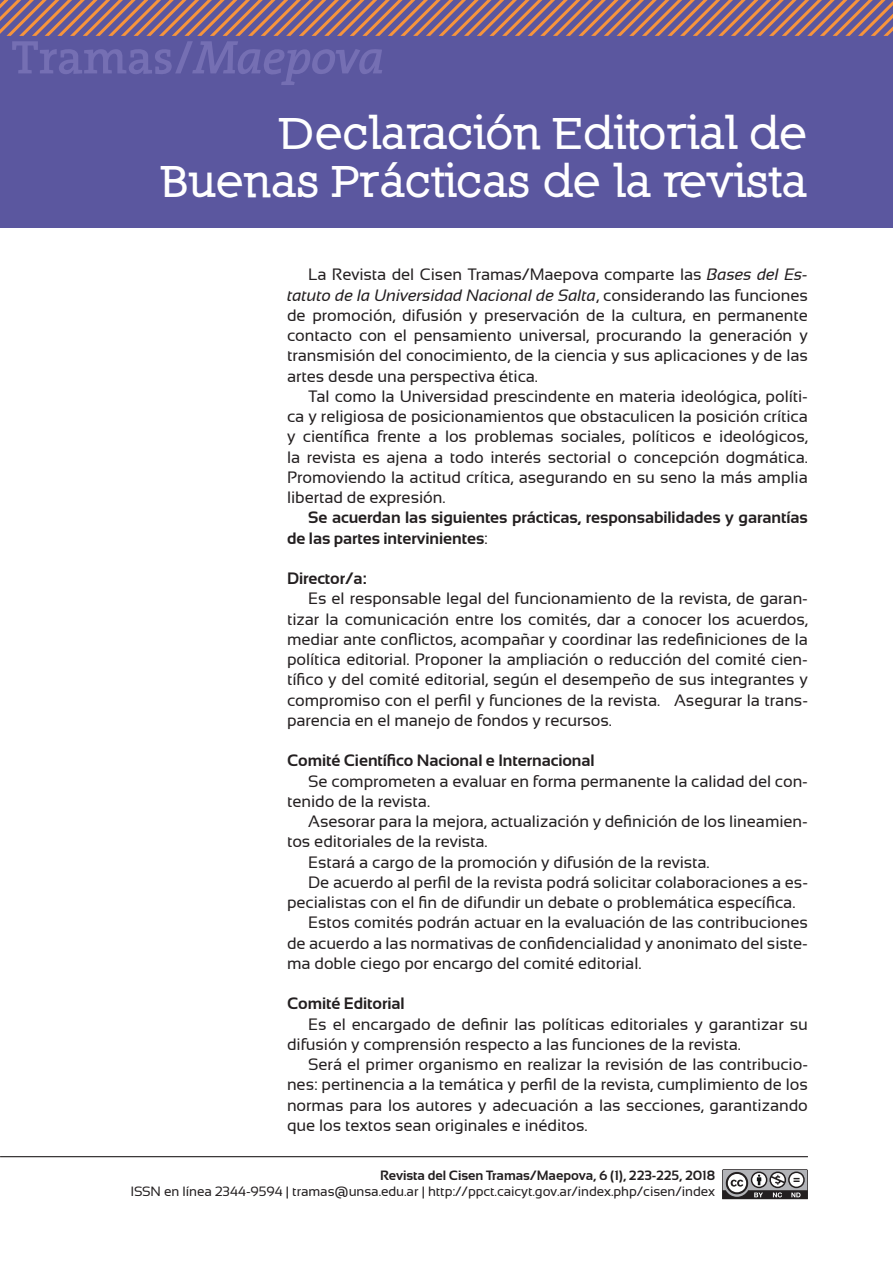
<style>
.page{position:relative;width:893px;height:1263px;background:#fff}
.page>*{position:absolute;margin:0;border:0;box-sizing:border-box;transform-origin:0 0}
.t1{font:48px/48px "Nilland Small Caps Bold";letter-spacing:-.005em;color:#fff;text-align:right}
.t2{font:16.5px/20.2px "Sansation";letter-spacing:-.005em;color:#231f20;text-align:justify}
.t3{font:700 16.5px/20.2px "Sansation";letter-spacing:-.005em;color:#231f20}
.t4{font:13.5px "Sansation";letter-spacing:-.005em;color:#231f20}
.t5{font:700 13.5px "Sansation";letter-spacing:-.005em;color:#231f20}
.s1{font-style:italic}
.s2{font-weight:400}
</style>
<div class="page">
<svg style="left:722px;top:1169px;width:86px;height:30px"></svg>
<hr style="left:0;top:1156px;width:808px;height:1px;background:#231f20">
<div style="left:0;top:0;width:893px;height:228px;background:#5b579f"></div>
<svg style="left:0;top:0;width:893px;height:85px"></svg>
<h1 class="t1" style="left:161px;top:108px;width:649px">Declaración Editorial de<br>Buenas Prácticas de la revista</h1>
<p class="t2" style="left:287px;top:264px;width:522px;text-indent:21px">La Revista del Cisen Tramas/Maepova comparte las <span class="s1">Bases del Es&shy;tatuto de la Universidad Nacional de Salta</span>, considerando las funciones de promoción, difusión y preservación de la cultura, en permanente contacto con el pensamiento universal, procurando la generación y transmisión del conocimiento, de la ciencia y sus aplicaciones y de las artes desde una perspectiva ética.</p>
<p class="t2" style="left:287px;top:386px;width:522px;text-indent:21px">Tal como la Universidad prescindente en materia ideológica, políti&shy;ca y religiosa de posicionamientos que obstaculicen la posición crítica y científica frente a los problemas sociales, políticos e ideológicos, la revista es ajena a todo interés sectorial o concepción dogmática.<br>Promoviendo la actitud crítica, asegurando en su seno la más amplia libertad de expresión.</p>
<p class="t3" style="left:287px;top:507px;width:522px;text-indent:21px">Se acuerdan las siguientes prácticas, responsabilidades y garantías de las partes intervinientes<span class="s2">:</span></p>
<p class="t3" style="left:287px;top:568px;width:81px">Director/a:</p>
<p class="t2" style="left:287px;top:588px;width:522px;text-indent:21px">Es el responsable legal del funcionamiento de la revista, de garan&shy;tizar la comunicación entre los comités, dar a conocer los acuerdos, mediar ante conflictos, acompañar y coordinar las redefiniciones de la política editorial. Proponer la ampliación o reducción del comité cien&shy;tífico y del comité editorial, según el desempeño de sus integrantes y compromiso con el perfil y funciones de la revista. Asegurar la trans&shy;parencia en el manejo de fondos y recursos.</p>
<p class="t3" style="left:287px;top:750px;width:309px">Comité Científico Nacional e Internacional</p>
<p class="t2" style="left:287px;top:771px;width:522px;text-indent:21px">Se comprometen a evaluar en forma permanente la calidad del con&shy;tenido de la revista.</p>
<p class="t2" style="left:308px;top:811px;width:501px">Asesorar para la mejora, actualización y definición de los lineamien-</p>
<p class="t2" style="left:287px;top:831px;width:202px">tos editoriales de la revista.</p>
<p class="t2" style="left:308px;top:852px;width:403px">Estará a cargo de la promoción y difusión de la revista.</p>
<p class="t2" style="left:308px;top:872px;width:501px">De acuerdo al perfil de la revista podrá solicitar colaboraciones a es-</p>
<p class="t2" style="left:287px;top:892px;width:510px">pecialistas con el fin de difundir un debate o problemática específica.</p>
<p class="t2" style="left:308px;top:912px;width:501px">Estos comités podrán actuar en la evaluación de las contribuciones</p>
<p class="t2" style="left:287px;top:933px;width:522px">de acuerdo a las normativas de confidencialidad y anonimato del siste-</p>
<p class="t2" style="left:287px;top:953px;width:356px">ma doble ciego por encargo del comité editorial.</p>
<p class="t3" style="left:287px;top:993px;width:119px">Comité Editorial</p>
<p class="t2" style="left:287px;top:1014px;width:522px;text-indent:21px">Es el encargado de definir las políticas editoriales y garantizar su difusión y comprensión respecto a las funciones de la revista.</p>
<p class="t2" style="left:287px;top:1054px;width:522px;text-indent:21px">Será el primer organismo en realizar la revisión de las contribucio&shy;nes: pertinencia a la temática y perfil de la revista, cumplimiento de los normas para los autores y adecuación a las secciones, garantizando que los textos sean originales e inéditos.</p>
<p class="t5" style="left:380px;top:1168px;width:337px">Revista del Cisen Tramas/Maepova, 6 (1), 223-225, 2018</p>
<p class="t4" style="left:130px;top:1184px;width:586px">ISSN en línea 2344-9594 | tramas@unsa.edu.ar | http://ppct.caicyt.gov.ar/index.php/cisen/index</p>
</div>
